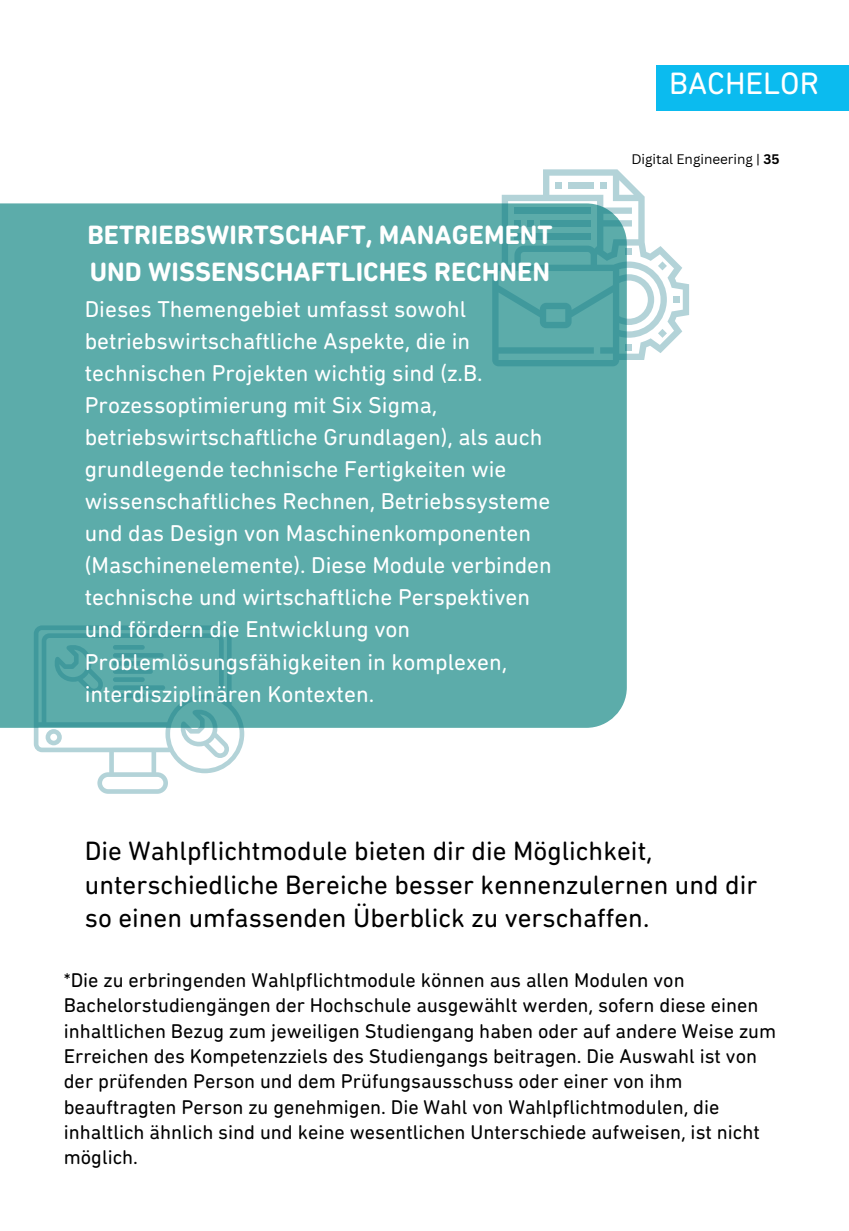
<style>
.page{position:relative;width:849px;height:1231px;background:#fff}
.page>*{position:absolute;margin:0;border:0;box-sizing:border-box;transform-origin:0 0}
.t1{font:31.5px "DIN Next Rounded LT Pro";color:#fff}
.t2{font:27px/33.8px "DIN Next Rounded LT Pro";color:#000}
.t3{font:700 27px/37.1px "DIN Next Rounded LT Pro";color:#fff}
.t4{font:23.4px/31.9px "DIN Next Rounded LT Pro";color:#fff}
.t5{font:20.25px/25.2px "DIN Next Rounded LT Pro";color:#000}
.t6{font:13.5px "Canva Sans";color:#000}
.s1{font-weight:700}
</style>
<div class="page">
<div style="left:656px;top:65px;width:193px;height:45px;background:#0bbbef"></div>
<div style="left:0;top:203px;width:627px;height:524px;background:#5cacaa"></div>
<svg style="left:492px;top:169px;width:197px;height:197px"></svg>
<svg style="left:34px;top:625px;width:210px;height:168px"></svg>
<hr style="left:113px;top:645px;width:32px;height:4px;background:#40999c;border-radius:2px">
<hr style="left:113px;top:653px;width:51px;height:4px;background:#40999c;border-radius:2px">
<hr style="left:113px;top:661px;width:32px;height:4px;background:#40999c;border-radius:2px">
<hr style="left:113px;top:669px;width:40px;height:4px;background:#40999c;border-radius:2px">
<hr style="left:113px;top:677px;width:32px;height:4px;background:#40999c;border-radius:2px">
<div style="left:113px;top:685px;width:52px;height:5px;background:#40999c;border-radius:2px"></div>
<div style="left:146px;top:693px;width:14px;height:5px;background:#40999c;border-radius:2px"></div>
<div style="left:113px;top:693px;width:32px;height:5px;background:#40999c;border-radius:2px"></div>
<p class="t1" style="left:669px;top:71px;width:151px">BACHELOR</p>
<h2 class="t3" style="left:87px;top:219px;width:467px">BETRIEBSWIRTSCHAFT, MANAGEMENT<br>UND WISSENSCHAFTLICHES RECHNEN</h2>
<h1 class="t4" style="left:85px;top:295px;width:469px">Dieses Themengebiet umfasst sowohl betriebswirtschaftliche Aspekte, die in technischen Projekten wichtig sind (z.B.<br>Prozessoptimierung mit Six Sigma, betriebswirtschaftliche Grundlagen), als auch grundlegende technische Fertigkeiten wie wissenschaftliches Rechnen, Betriebssysteme und das Design von Maschinenkomponenten (Maschinenelemente). Diese Module verbinden technische und wirtschaftliche Perspektiven und fördern die Entwicklung von Problemlösungsfähigkeiten in komplexen, interdisziplinären Kontexten.</h1>
<p class="t6" style="left:631px;top:149px;width:150px">Digital Engineering | <span class="s1">35</span></p>
<p class="t2" style="left:85px;top:836px;width:674px">Die Wahlpflichtmodule bieten dir die Möglichkeit, unterschiedliche Bereiche besser kennenzulernen und dir so einen umfassenden Überblick zu verschaffen.</p>
<h4 class="t5" style="left:64px;top:969px;width:714px">*Die zu erbringenden Wahlpflichtmodule können aus allen Modulen von Bachelorstudiengängen der Hochschule ausgewählt werden, sofern diese einen inhaltlichen Bezug zum jeweiligen Studiengang haben oder auf andere Weise zum Erreichen des Kompetenzziels des Studiengangs beitragen. Die Auswahl ist von der prüfenden Person und dem Prüfungsausschuss oder einer von ihm beauftragten Person zu genehmigen. Die Wahl von Wahlpflichtmodulen, die inhaltlich ähnlich sind und keine wesentlichen Unterschiede aufweisen, ist nicht möglich.</h4>
</div>
